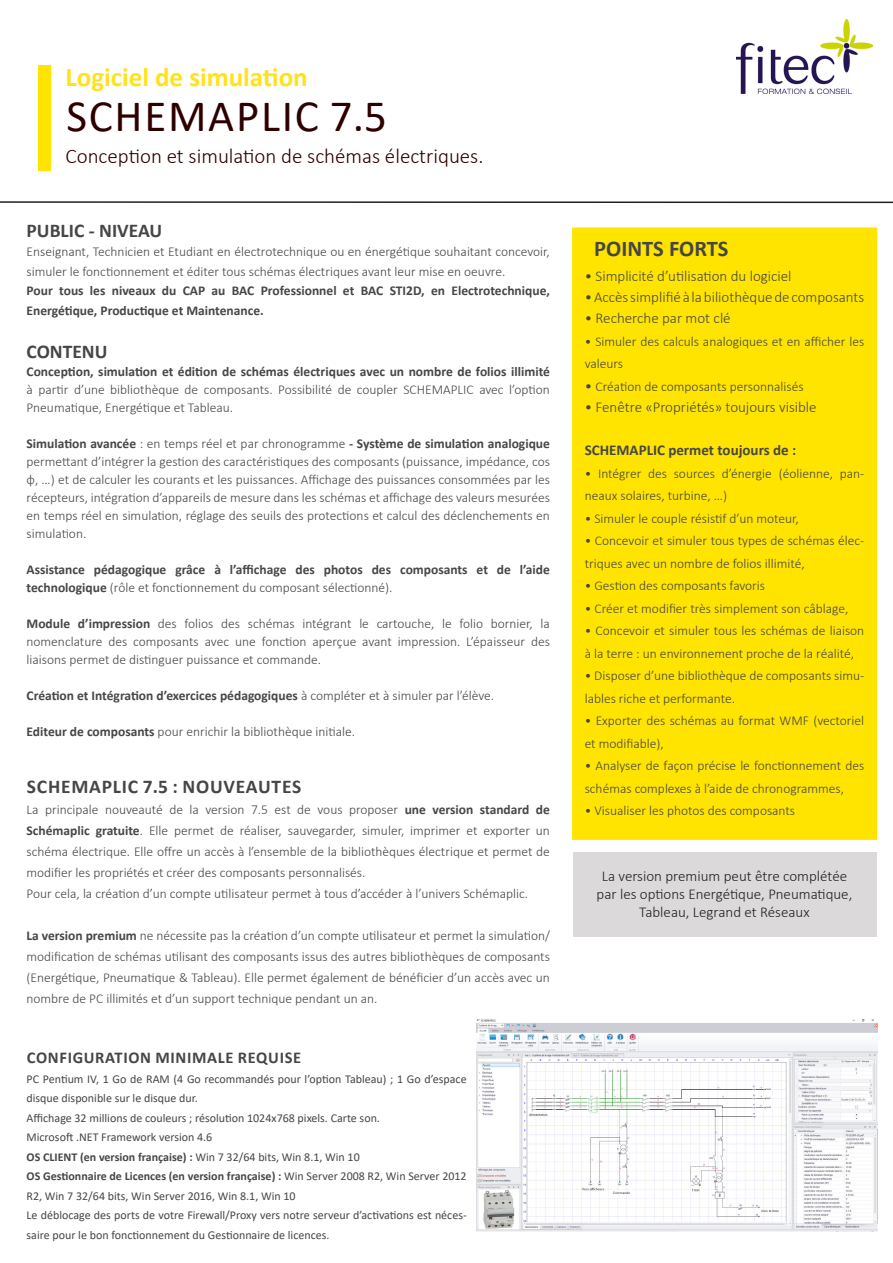
<style>
.page{position:relative;width:893px;height:1263px;background:#fff}
.page>*{position:absolute;margin:0;border:0;box-sizing:border-box;transform-origin:0 0}
.t1{font:45px "Calibri";letter-spacing:.04em;color:#2e0000}
.t2{font:700 27px "Calibri";color:#ffe319}
.t3{font:700 22.5px "Calibri";color:#464646}
.t4{font:300 21px "Calibri";color:#2e0000}
.t5{font:700 19.5px "Calibri";letter-spacing:.025em;color:#464646}
.t6{font:700 19.5px "Calibri";color:#464646}
.t7{font:700 16.5px "Calibri";letter-spacing:.04em;color:#464646}
.t8{font:300 15px "Calibri";color:#464646}
.t9{font:300 15px/18px "Calibri";color:#231f20;text-align:center}
.t10{font:700 15px "Calibri";color:#464646}
.t11{font:300 13.5px/18px "Calibri";color:#464646}
.t12{font:700 13.5px/19.5px "Calibri";color:#464646}
.t13{font:12px/19.5px "Calibri";color:#464646}
.t14{font:700 12px "Calibri";color:#464646}
.s1{font-weight:700}
.s2{font-weight:300}
.s3{font-weight:400}
.s4{font-size:15px}
</style>
<div class="page">
<div style="left:39px;top:66px;width:12px;height:105px;background:#ffe400"></div>
<hr style="left:0;top:201px;width:893px;height:2px;background:#231f20">
<div style="left:572px;top:227px;width:305px;height:613px;background:#ffe400;border:2px solid #ffe400"></div>
<img style="left:737px;top:20px;width:135px;height:74px">
<img style="left:477px;top:1019px;width:400px;height:212px">
<div style="left:573px;top:853px;width:303px;height:84px;background:#dcd9da"></div>
<p class="t2" style="left:66px;top:58px;width:244px">Logiciel de simulation</p>
<p class="t1" style="left:66px;top:85px;width:322px">SCHEMAPLIC 7.5</p>
<p class="t4" style="left:66px;top:143px;width:420px">Conception et simulation de schémas électriques.</p>
<p class="t6" style="left:27px;top:217px;width:137px">PUBLIC - NIVEAU</p>
<p class="t11" style="left:27px;top:242px;width:525px;line-height:19.5px">Enseignant, Technicien et Etudiant en électrotechnique ou en énergétique souhaitant concevoir, simuler le fonctionnement et éditer tous schémas électriques avant leur mise en oeuvre.</p>
<p class="t12" style="left:27px;top:281px;width:525px">Pour tous les niveaux du CAP au BAC Professionnel et BAC STI2D, en Electrotechnique,<br>Energétique, Productique et Maintenance.</p>
<p class="t6" style="left:27px;top:338px;width:82px">CONTENU</p>
<p class="t11" style="left:27px;top:362px;width:525px;text-align:justify"><span class="s1">Conception, simulation et édition de schémas électriques avec un nombre de folios illimité </span>à partir d’une bibliothèque de composants. Possibilité de coupler SCHEMAPLIC avec l’option Pneumatique, Energétique et Tableau.</p>
<p class="t11" style="left:27px;top:434px;width:525px;text-align:justify"><span class="s1">Simulation avancée</span> : en temps réel et par chronogramme <span class="s1">- Système de simulation analogique </span>permettant d’intégrer la gestion des caractéristiques des composants (puissance, impédance, cos ϕ, …) et de calculer les courants et les puissances. Affichage des puissances consommées par les récepteurs, intégration d’appareils de mesure dans les schémas et affichage des valeurs mesurées en temps réel en simulation, réglage des seuils des protections et calcul des déclenchements en simulation.</p>
<p class="t12" style="left:27px;top:560px;width:525px;line-height:18px">Assistance pédagogique grâce à l’affichage des photos des composants et de l’aide technologique <span class="s2">(rôle et fonctionnement du composant sélectionné).</span></p>
<p class="t11" style="left:27px;top:614px;width:525px;text-align:justify"><span class="s1">Module d’impression</span> des folios des schémas intégrant le cartouche, le folio bornier, la nomenclature des composants avec une fonction aperçue avant impression. L’épaisseur des liaisons permet de distinguer puissance et commande.</p>
<p class="t12" style="left:27px;top:686px;width:469px">Création et Intégration d’exercices pédagogiques <span class="s2">à compléter et à simuler par l’élève.</span></p>
<p class="t11" style="left:27px;top:722px;width:330px"><span class="s1">Editeur de composants</span> pour enrichir la bibliothèque initiale.</p>
<p class="t5" style="left:27px;top:772px;width:276px">SCHEMAPLIC 7.5 : NOUVEAUTES</p>
<p class="t11" style="left:27px;top:798px;width:525px;line-height:21px;text-align:justify">La principale nouveauté de la version 7.5 est de vous proposer <span class="s1">une version standard de Schémaplic gratuite</span>. Elle permet de réaliser, sauvegarder, simuler, imprimer et exporter un schéma électrique. Elle offre un accès à l’ensemble de la bibliothèques électrique et permet de modifier les propriétés et créer des composants personnalisés.</p>
<p class="t11" style="left:27px;top:884px;width:503px">Pour cela, la création d’un compte utilisateur permet à tous d’accéder à l’univers Schémaplic.</p>
<p class="t11" style="left:27px;top:924px;width:525px;line-height:21px;text-align:justify"><span class="s1">La version premium</span> ne nécessite pas la création d’un compte utilisateur et permet la simulation/ modification de schémas utilisant des composants issus des autres bibliothèques de composants (Energétique, Pneumatique &amp; Tableau). Elle permet également de bénéficier d’un accès avec un nombre de PC illimités et d’un support technique pendant un an.</p>
<p class="t7" style="left:27px;top:1046px;width:276px">CONFIGURATION MINIMALE REQUISE</p>
<p class="t13" style="left:27px;top:1068px;width:442px">PC Pentium IV, 1 Go de RAM (4 Go recommandés pour l’option Tableau) ; 1 Go d’espace disque disponible sur le disque dur.</p>
<p class="t13" style="left:27px;top:1107px;width:355px">Affichage 32 millions de couleurs ; résolution 1024x768 pixels. Carte son.</p>
<p class="t13" style="left:27px;top:1127px;width:187px">Microsoft .NET Framework version 4.6</p>
<p class="t14" style="left:27px;top:1148px;width:335px">OS CLIENT (en version française) : <span class="s3">Win 7 32/64 bits, Win 8.1, Win 10</span></p>
<p class="t13" style="left:27px;top:1166px;width:442px"><span class="s1">OS Gestionnaire de Licences (en version française) :</span> Win Server 2008 R2, Win Server 2012<br>R2, Win 7 32/64 bits, Win Server 2016, Win 8.1, Win 10</p>
<p class="t13" style="left:27px;top:1205px;width:442px">Le déblocage des ports de votre Firewall/Proxy vers notre serveur d’activations est néces&shy;saire pour le bon fonctionnement du Gestionnaire de licences.</p>
<p class="t3" style="left:594px;top:232px;width:136px">POINTS FORTS</p>
<p class="t8" style="left:585px;top:267px;width:208px">• Simplicité d’utilisation du logiciel</p>
<p class="t8" style="left:585px;top:288px;width:281px">• Accès simplifié à la biliothèque de composants</p>
<p class="t8" style="left:585px;top:309px;width:148px">• Recherche par mot clé</p>
<p class="t11" style="left:585px;top:330px;width:281px;line-height:22.5px">• Simuler des calculs analogiques et en afficher les valeurs</p>
<p class="t11" style="left:585px;top:377px;width:220px"><span class="s4">•</span> Création de composants personnalisés</p>
<p class="t8" style="left:585px;top:397px;width:233px">• Fenêtre «Propriétés» toujours visible</p>
<p class="t10" style="left:585px;top:440px;width:213px">SCHEMAPLIC permet toujours de :</p>
<p class="t11" style="left:585px;top:462px;width:281px;line-height:22.5px">• Intégrer des sources d’énergie (éolienne, pan&shy;neaux solaires, turbine, …)</p>
<p class="t11" style="left:585px;top:509px;width:216px">• Simuler le couple résistif d’un moteur,</p>
<p class="t11" style="left:585px;top:529px;width:281px;line-height:22.5px">• Concevoir et simuler tous types de schémas élec&shy;triques avec un nombre de folios illimité,</p>
<p class="t11" style="left:585px;top:577px;width:182px">• Gestion des composants favoris</p>
<p class="t11" style="left:585px;top:599px;width:265px">• Créer et modifier très simplement son câblage,</p>
<p class="t11" style="left:585px;top:619px;width:281px;line-height:22.5px">• Concevoir et simuler tous les schémas de liaison à la terre : un environnement proche de la réalité,</p>
<p class="t11" style="left:585px;top:664px;width:281px;line-height:22.5px">• Disposer d’une bibliothèque de composants simu&shy;lables riche et performante.</p>
<p class="t11" style="left:585px;top:709px;width:281px;line-height:22.5px">• Exporter des schémas au format WMF (vectoriel et modifiable),</p>
<p class="t11" style="left:585px;top:754px;width:281px;line-height:22.5px">• Analyser de façon précise le fonctionnement des schémas complexes à l’aide de chronogrammes,</p>
<p class="t11" style="left:585px;top:802px;width:212px">• Visualiser les photos des composants</p>
<p class="t9" style="left:597px;top:866px;width:257px">La version premium peut être complétée par les options Energétique, Pneumatique,<br>Tableau, Legrand et Réseaux</p>
</div>
